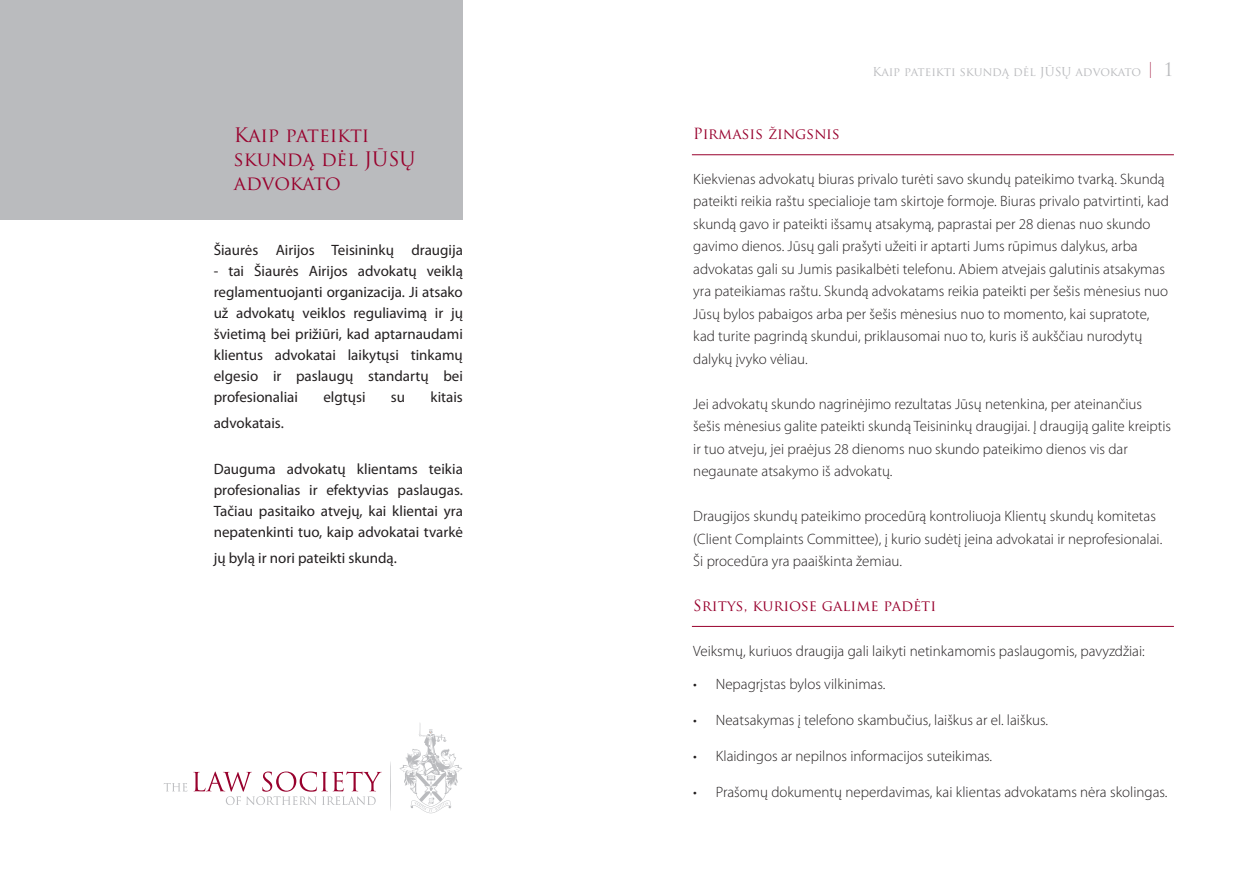
<style>
.page{position:relative;width:1259px;height:893px;background:#fff}
.page>*{position:absolute;margin:0;border:0;box-sizing:border-box;transform-origin:0 0}
.t1{font:19.5px/24px "Trajan Pro";letter-spacing:-.005em;color:#98012d}
.t2{font:300 15px/22.5px "Myriad Pro";color:#231f20}
.t3{font:15px/21px "Myriad Pro";color:#231f20;text-align:justify}
.t4{font:15px "Trajan Pro";color:#98012d}
.t5{font:12px "Trajan Pro";letter-spacing:-.005em;color:#babbbe}
.s1{font-family:"Helvetica Neue";font-weight:200;font-size:22.5px;color:#98012d}
.s2{font-size:18px}
</style>
<div class="page">
<div style="left:0;top:0;width:462px;height:220px;background:#babbbe"></div>
<hr style="left:692px;top:154px;width:482px;height:1px;background:#98012d">
<hr style="left:692px;top:626px;width:482px;height:1px;background:#98012d">
<svg style="left:164px;top:783px;width:23px;height:8px"></svg>
<svg style="left:193px;top:771px;width:189px;height:34px"></svg>
<svg style="left:390px;top:762px;width:1px;height:48px"></svg>
<svg style="left:399px;top:723px;width:63px;height:90px"></svg>
<h1 class="t1" style="left:234px;top:123px;width:183px">Kaip pateikti skundą dėl JŪSŲ advokato</h1>
<p class="t3" style="left:214px;top:239px;width:251px">Šiaurės Airijos Teisininkų draugija</p>
<p class="t3" style="left:214px;top:260px;width:251px">- tai Šiaurės Airijos advokatų veiklą reglamentuojanti organizacija. Ji atsako už advokatų veiklos reguliavimą ir jų švietimą bei prižiūri, kad aptarnaudami klientus advokatai laikytųsi tinkamų elgesio ir paslaugų standartų bei profesionaliai</p>
<p class="t3" style="left:323px;top:386px;width:44px">elgtųsi</p>
<p class="t3" style="left:391px;top:386px;width:16px">su</p>
<p class="t3" style="left:430px;top:386px;width:34px">kitais</p>
<p class="t3" style="left:214px;top:412px;width:72px">advokatais.</p>
<p class="t3" style="left:214px;top:458px;width:251px">Dauguma advokatų klientams teikia profesionalias ir efektyvias paslaugas.<br>Tačiau pasitaiko atvejų, kai klientai yra nepatenkinti tuo, kaip advokatai tvarkė</p>
<p class="t3" style="left:214px;top:547px;width:185px">jų bylą ir nori pateikti skundą.</p>
<p class="t5" style="left:872px;top:64px;width:303px">Kaip pateikti skundą dėl JŪSŲ advokato <span class="s1">I</span> <span class="s2">1</span></p>
<p class="t4" style="left:693px;top:124px;width:148px">Pirmasis žingsnis</p>
<p class="t2" style="left:693px;top:167px;width:477px">Kiekvienas advokatų biuras privalo turėti savo skundų pateikimo tvarką. Skundą pateikti reikia raštu specialioje tam skirtoje formoje. Biuras privalo patvirtinti, kad skundą gavo ir pateikti išsamų atsakymą, paprastai per 28 dienas nuo skundo gavimo dienos. Jūsų gali prašyti užeiti ir aptarti Jums rūpimus dalykus, arba advokatas gali su Jumis pasikalbėti telefonu. Abiem atvejais galutinis atsakymas yra pateikiamas raštu. Skundą advokatams reikia pateikti per šešis mėnesius nuo Jūsų bylos pabaigos arba per šešis mėnesius nuo to momento, kai supratote, kad turite pagrindą skundui, priklausomai nuo to, kuris iš aukščiau nurodytų dalykų įvyko vėliau.</p>
<p class="t2" style="left:693px;top:392px;width:479px">Jei advokatų skundo nagrinėjimo rezultatas Jūsų netenkina, per ateinančius šešis mėnesius galite pateikti skundą Teisininkų draugijai. Į draugiją galite kreiptis ir tuo atveju, jei praėjus 28 dienoms nuo skundo pateikimo dienos vis dar negaunate atsakymo iš advokatų.</p>
<p class="t2" style="left:693px;top:505px;width:470px">Draugijos skundų pateikimo procedūrą kontroliuoja Klientų skundų komitetas (Client Complaints Committee), į kurio sudėtį įeina advokatai ir neprofesionalai.<br>Ši procedūra yra paaiškinta žemiau.</p>
<p class="t4" style="left:693px;top:596px;width:244px">Sritys, kuriose galime padėti</p>
<p class="t2" style="left:693px;top:640px;width:453px">Veiksmų, kuriuos draugija gali laikyti netinkamomis paslaugomis, pavyzdžiai:</p>
<p class="t2" style="left:693px;top:673px;width:194px">• Nepagrįstas bylos vilkinimas.</p>
<p class="t2" style="left:693px;top:709px;width:356px">• Neatsakymas į telefono skambučius, laiškus ar el. laiškus.</p>
<p class="t2" style="left:693px;top:745px;width:300px">• Klaidingos ar nepilnos informacijos suteikimas.</p>
<p class="t2" style="left:693px;top:781px;width:476px">• Prašomų dokumentų neperdavimas, kai klientas advokatams nėra skolingas.</p>
</div>
